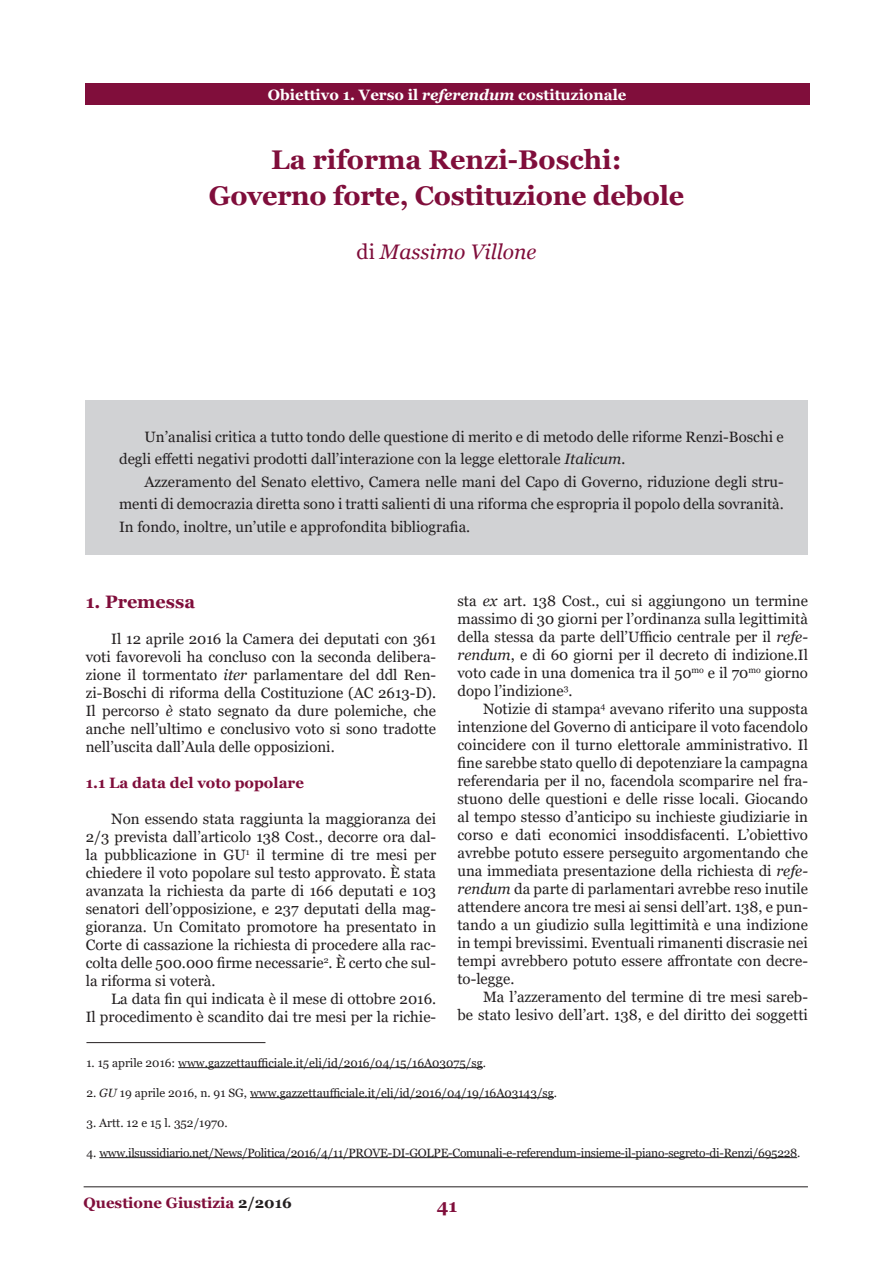
<style>
.page{position:relative;width:893px;height:1263px;background:#fff}
.page>*{position:absolute;margin:0;border:0;box-sizing:border-box;transform-origin:0 0}
.t1{font:700 27px/36px "Georgia";letter-spacing:-.01em;color:#800e3b;text-align:center}
.t2{font:italic 21px "Georgia";color:#800e3b}
.t3{font:700 18px "Georgia";color:#800e3b}
.t4{font:15px/18px "Georgia";color:#231f20;text-align:justify}
.t5{font:700 15px "Georgia";color:#800e3b}
.t6{font:700 15px "Georgia";color:#fff}
.t7{font:12px "Georgia";color:#231f20}
.t8{font:12px "Georgia";letter-spacing:-.02em;color:#231f20}
.s1{font-style:italic}
.s2{font-style:normal}
.s3{color:#231f20}
</style>
<div class="page">
<hr style="left:84px;top:1186px;width:724px;height:1px;background:#231f20">
<div style="left:85px;top:83px;width:724px;height:22px;background:#800e3b"></div>
<div style="left:85px;top:401px;width:723px;height:154px;background:#d1d2d4"></div>
<hr style="left:178px;top:1067px;width:305px;height:1px;background:#231f20">
<hr style="left:250px;top:1097px;width:304px;height:1px;background:#231f20">
<hr style="left:99px;top:1157px;width:698px;height:1px;background:#231f20">
<hr style="left:86px;top:1042px;width:179px;height:1px;background:#231f20">
<p class="t6" style="left:268px;top:85px;width:360px">Obiettivo 1. Verso il <span class="s1">referendum</span> costituzionale</p>
<h1 class="t1" style="left:209px;top:142px;width:477px">La riforma Renzi-Boschi:<br>Governo forte, Costituzione debole</h1>
<h2 class="t2" style="left:357px;top:239px;width:181px"><span class="s2">di</span> Massimo Villone</h2>
<p class="t4" style="left:119px;top:425px;width:666px;line-height:22.5px;text-indent:26px">Un’analisi critica a tutto tondo delle questione di merito e di metodo delle riforme Renzi-Boschi e degli effetti negativi prodotti dall’interazione con la legge elettorale <span class="s1">Italicum.</span></p>
<p class="t4" style="left:119px;top:470px;width:666px;line-height:22.5px;text-indent:26px">Azzeramento del Senato elettivo, Camera nelle mani del Capo di Governo, riduzione degli stru&shy;menti di democrazia diretta sono i tratti salienti di una riforma che espropria il popolo della sovranità.<br>In fondo, inoltre, un’utile e approfondita bibliografia.</p>
<p class="t4" style="left:457px;top:592px;width:352px">sta <span class="s1">ex</span> art. 138 Cost., cui si aggiungono un termine massimo di 30 giorni per l’ordinanza sulla legittimità della stessa da parte dell’Ufficio centrale per il <span class="s1">refe&shy;rendum</span>, e di 60 giorni per il decreto di indizione.Il voto cade in una domenica tra il 50<sup>mo</sup> e il 70<sup>mo</sup> giorno dopo l’indizione<sup>3</sup>.</p>
<p class="t4" style="left:457px;top:700px;width:352px;text-indent:26px">Notizie di stampa<sup>4</sup> avevano riferito una supposta intenzione del Governo di anticipare il voto facendolo coincidere con il turno elettorale amministrativo. Il fine sarebbe stato quello di depotenziare la campagna referendaria per il no, facendola scomparire nel fra&shy;stuono delle questioni e delle risse locali. Giocando al tempo stesso d’anticipo su inchieste giudiziarie in corso e dati economici insoddisfacenti. L’obiettivo avrebbe potuto essere perseguito argomentando che una immediata presentazione della richiesta di <span class="s1">refe&shy;rendum</span> da parte di parlamentari avrebbe reso inutile attendere ancora tre mesi ai sensi dell’art. 138, e pun&shy;tando a un giudizio sulla legittimità e una indizione in tempi brevissimi. Eventuali rimanenti discrasie nei tempi avrebbero potuto essere affrontate con decre&shy;to-legge.</p>
<p class="t4" style="left:457px;top:988px;width:352px;text-align:right">Ma l’azzeramento del termine di tre mesi sareb-<br>be stato lesivo dell’art. 138, e del diritto dei soggetti</p>
<p class="t7" style="left:86px;top:1055px;width:401px">1. 15 aprile 2016: www.gazzettaufficiale.it/eli/id/2016/04/15/16A03075/sg.</p>
<p class="t7" style="left:86px;top:1085px;width:472px">2. <span class="s1">GU</span> 19 aprile 2016, n. 91 SG, www.gazzettaufficiale.it/eli/id/2016/04/19/16A03143/sg.</p>
<p class="t7" style="left:86px;top:1115px;width:143px">3. Artt. 12 e 15 l. 352/1970.</p>
<p class="t8" style="left:86px;top:1145px;width:715px">4. www.ilsussidiario.net/News/Politica/2016/4/11/PROVE-DI-GOLPE-Comunali-e-referendum-insieme-il-piano-segreto-di-Renzi/695228.</p>
<p class="t3" style="left:86px;top:590px;width:111px">1. Premessa</p>
<p class="t4" style="left:86px;top:630px;width:352px;text-indent:26px">Il 12 aprile 2016 la Camera dei deputati con 361 voti favorevoli ha concluso con la seconda delibera&shy;zione il tormentato <span class="s1">iter</span> parlamentare del ddl Ren&shy;zi-Boschi di riforma della Costituzione (AC 2613-D).<br>Il percorso <span class="s1">è</span> stato segnato da dure polemiche, che anche nell’ultimo e conclusivo voto si sono tradotte nell’uscita dall’Aula delle opposizioni.</p>
<p class="t5" style="left:86px;top:773px;width:220px">1.1 La data del voto popolare</p>
<p class="t4" style="left:86px;top:810px;width:352px;text-indent:26px">Non essendo stata raggiunta la maggioranza dei 2/3 prevista dall’articolo 138 Cost., decorre ora dal&shy;la pubblicazione in GU<sup>1</sup> il termine di tre mesi per chiedere il voto popolare sul testo approvato. È stata avanzata la richiesta da parte di 166 deputati e 103 senatori dell’opposizione, e 237 deputati della mag&shy;gioranza. Un Comitato promotore ha presentato in Corte di cassazione la richiesta di procedere alla rac&shy;colta delle 500.000 firme necessarie<sup>2</sup>. È certo che sul&shy;la riforma si voterà.</p>
<p class="t4" style="left:86px;top:990px;width:352px;text-align:right">La data fin qui indicata è il mese di ottobre 2016.<br>Il procedimento è scandito dai tre mesi per la richie-</p>
<p class="t5" style="left:84px;top:1193px;width:210px">Questione Giustizia <span class="s3">2/2016</span></p>
<p class="t3" style="left:437px;top:1194px;width:22px">41</p>
</div>
